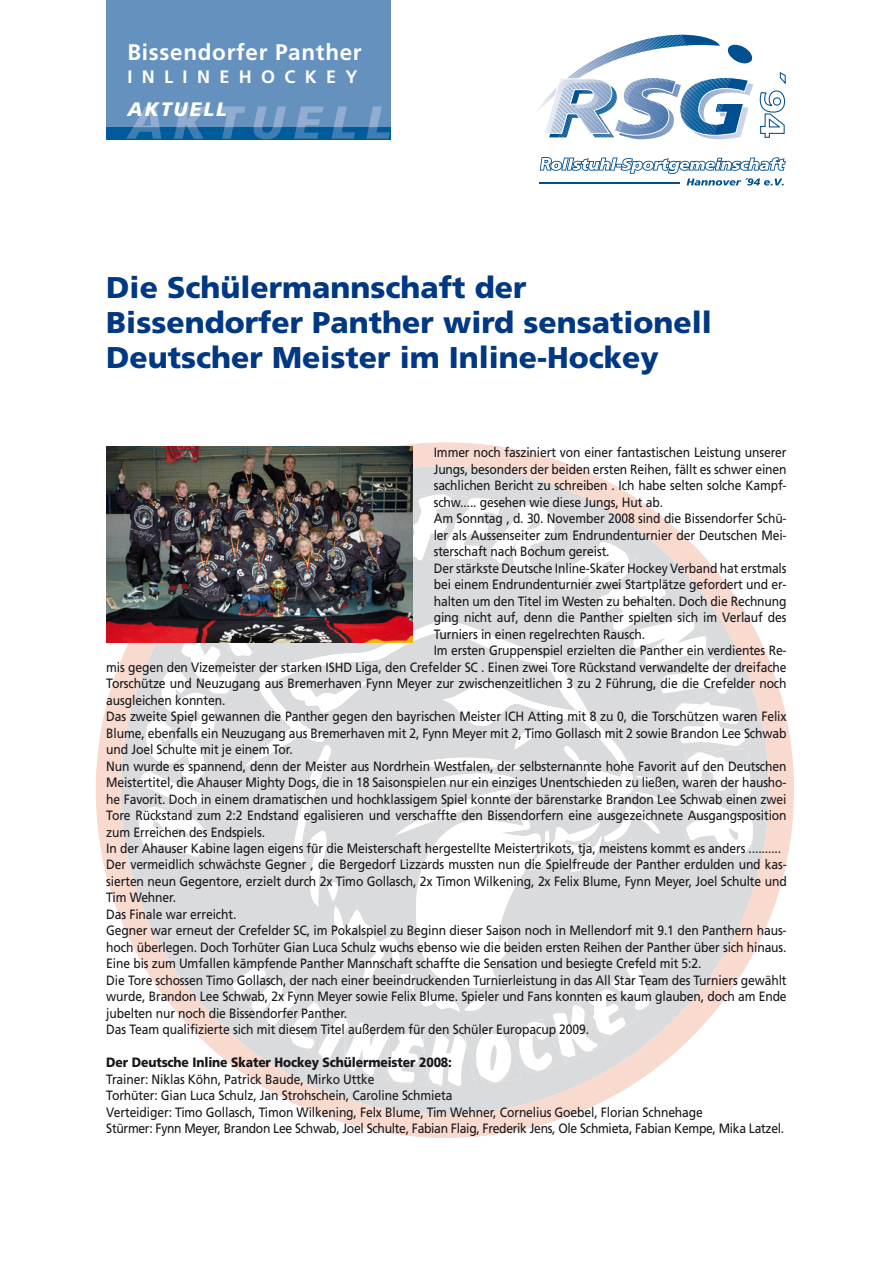
<style>
.page{position:relative;width:893px;height:1263px;background:#fff}
.page>*{position:absolute;margin:0;border:0;box-sizing:border-box;transform-origin:0 0}
.t1{font:900 30px/35.1px "Frutiger";color:#003883}
.t2{font:700 22.5px "Frutiger";letter-spacing:.03em;color:#fff}
.t3{font:italic 900 19.5px "Frutiger";letter-spacing:.1em;color:#fff}
.t4{font:700 18px "Frutiger";letter-spacing:.52em;color:#fff}
.t5{font:13.5px/16.5px "Frutiger";letter-spacing:-.01em;color:#1a171c;scale:.9 1}
.t6{font:900 13.5px "Frutiger";letter-spacing:-.01em;color:#1a171c;scale:.9 1}
</style>
<div class="page">
<svg style="left:96px;top:442px;width:698px;height:696px"></svg>
<div style="left:106px;top:0;width:285px;height:128px;background:#6591bf"></div>
<svg style="left:759px;top:72px;width:27px;height:66px"></svg>
<svg style="left:538px;top:35px;width:215px;height:104px"></svg>
<svg style="left:539px;top:157px;width:247px;height:29px"></svg>
<div style="left:106px;top:128px;width:285px;height:12px;background:#005b9a"></div>
<svg style="left:126px;top:106px;width:264px;height:33px"></svg>
<img style="left:106px;top:446px;width:306px;height:196px">
<svg style="left:137px;top:494px;width:619px;height:592px"></svg>
<h2 class="t2" style="left:128px;top:39px;width:236px">Bissendorfer Panther</h2>
<h3 class="t4" style="left:128px;top:66px;width:231px">INLINEHOCKEY</h3>
<h3 class="t3" style="left:128px;top:97px;width:101px">AKTUELL</h3>
<h1 class="t1" style="left:106px;top:269px;width:607px">Die Schülermannschaft der<br>Bissendorfer Panther wird sensationell<br>Deutscher Meister im Inline-Hockey</h1>
<p class="t5" style="left:434px;top:444px;width:394px">Immer noch fasziniert von einer fantastischen Leistung unserer</p>
<p class="t5" style="left:434px;top:460px;width:394px">Jungs, besonders der beiden ersten Reihen, fällt es schwer einen</p>
<p class="t5" style="left:434px;top:477px;width:394px">sachlichen Bericht zu schreiben . Ich habe selten solche Kampf-</p>
<p class="t5" style="left:434px;top:493px;width:256px">schw..... gesehen wie diese Jungs, Hut ab.</p>
<p class="t5" style="left:434px;top:510px;width:394px">Am Sonntag , d. 30. November 2008 sind die Bissendorfer Schü-</p>
<p class="t5" style="left:434px;top:526px;width:394px">ler als Aussenseiter zum Endrundenturnier der Deutschen Mei-</p>
<p class="t5" style="left:434px;top:543px;width:197px">sterschaft nach Bochum gereist.</p>
<p class="t5" style="left:434px;top:559px;width:394px">Der stärkste Deutsche Inline-Skater Hockey Verband hat erstmals</p>
<p class="t5" style="left:434px;top:576px;width:394px">bei einem Endrundenturnier zwei Startplätze gefordert und er-</p>
<p class="t5" style="left:434px;top:592px;width:394px">halten um den Titel im Westen zu behalten. Doch die Rechnung</p>
<p class="t5" style="left:434px;top:609px;width:394px">ging nicht auf, denn die Panther spielten sich im Verlauf des</p>
<p class="t5" style="left:434px;top:625px;width:236px">Turniers in einen regelrechten Rausch.</p>
<p class="t5" style="left:434px;top:642px;width:394px">Im ersten Gruppenspiel erzielten die Panther ein verdientes Re-</p>
<p class="t5" style="left:106px;top:658px;width:757px">mis gegen den Vizemeister der starken ISHD Liga, den Crefelder SC . Einen zwei Tore Rückstand verwandelte der dreifache</p>
<p class="t5" style="left:106px;top:675px;width:757px">Torschütze und Neuzugang aus Bremerhaven Fynn Meyer zur zwischenzeitlichen 3 zu 2 Führung, die die Crefelder noch</p>
<p class="t5" style="left:106px;top:691px;width:134px">ausgleichen konnten.</p>
<p class="t5" style="left:106px;top:708px;width:757px">Das zweite Spiel gewannen die Panther gegen den bayrischen Meister ICH Atting mit 8 zu 0, die Torschützen waren Felix</p>
<p class="t5" style="left:106px;top:724px;width:757px">Blume, ebenfalls ein Neuzugang aus Bremerhaven mit 2, Fynn Meyer mit 2, Timo Gollasch mit 2 sowie Brandon Lee Schwab</p>
<p class="t5" style="left:106px;top:741px;width:209px">und Joel Schulte mit je einem Tor.</p>
<p class="t5" style="left:106px;top:757px;width:757px">Nun wurde es spannend, denn der Meister aus Nordrhein Westfalen, der selbsternannte hohe Favorit auf den Deutschen</p>
<p class="t5" style="left:106px;top:774px;width:757px">Meistertitel, die Ahauser Mighty Dogs, die in 18 Saisonspielen nur ein einziges Unentschieden zu ließen, waren der hausho-</p>
<p class="t5" style="left:106px;top:790px;width:757px">he Favorit. Doch in einem dramatischen und hochklassigem Spiel konnte der bärenstarke Brandon Lee Schwab einen zwei</p>
<p class="t5" style="left:106px;top:807px;width:757px">Tore Rückstand zum 2:2 Endstand egalisieren und verschaffte den Bissendorfern eine ausgezeichnete Ausgangsposition</p>
<p class="t5" style="left:106px;top:823px;width:178px">zum Erreichen des Endspiels.</p>
<p class="t5" style="left:106px;top:840px;width:751px">In der Ahauser Kabine lagen eigens für die Meisterschaft hergestellte Meistertrikots, tja, meistens kommt es anders ..........</p>
<p class="t5" style="left:106px;top:856px;width:757px">Der vermeidlich schwächste Gegner , die Bergedorf Lizzards mussten nun die Spielfreude der Panther erdulden und kas-</p>
<p class="t5" style="left:106px;top:873px;width:757px">sierten neun Gegentore, erzielt durch 2x Timo Gollasch, 2x Timon Wilkening, 2x Felix Blume, Fynn Meyer, Joel Schulte und</p>
<p class="t5" style="left:106px;top:889px;width:79px">Tim Wehner.</p>
<p class="t5" style="left:106px;top:906px;width:146px">Das Finale war erreicht.</p>
<p class="t5" style="left:106px;top:922px;width:757px">Gegner war erneut der Crefelder SC, im Pokalspiel zu Beginn dieser Saison noch in Mellendorf mit 9.1 den Panthern haus-</p>
<p class="t5" style="left:106px;top:939px;width:757px">hoch überlegen. Doch Torhüter Gian Luca Schulz wuchs ebenso wie die beiden ersten Reihen der Panther über sich hinaus.</p>
<p class="t5" style="left:106px;top:955px;width:663px">Eine bis zum Umfallen kämpfende Panther Mannschaft schaffte die Sensation und besiegte Crefeld mit 5:2.</p>
<p class="t5" style="left:106px;top:972px;width:757px">Die Tore schossen Timo Gollasch, der nach einer beeindruckenden Turnierleistung in das All Star Team des Turniers gewählt</p>
<p class="t5" style="left:106px;top:988px;width:757px">wurde, Brandon Lee Schwab, 2x Fynn Meyer sowie Felix Blume. Spieler und Fans konnten es kaum glauben, doch am Ende</p>
<p class="t5" style="left:106px;top:1005px;width:269px">jubelten nur noch die Bissendorfer Panther.</p>
<p class="t5" style="left:106px;top:1021px;width:538px">Das Team qualifizierte sich mit diesem Titel außerdem für den Schüler Europacup 2009.</p>
<p class="t6" style="left:106px;top:1054px;width:386px">Der Deutsche Inline Skater Hockey Schülermeister 2008:</p>
<p class="t5" style="left:106px;top:1071px;width:755px">Trainer: Niklas Köhn, Patrick Baude, Mirko Uttke<br>Torhüter: Gian Luca Schulz, Jan Strohschein, Caroline Schmieta<br>Verteidiger: Timo Gollasch, Timon Wilkening, Felx Blume, Tim Wehner, Cornelius Goebel, Florian Schnehage<br>Stürmer: Fynn Meyer, Brandon Lee Schwab, Joel Schulte, Fabian Flaig, Frederik Jens, Ole Schmieta, Fabian Kempe, Mika Latzel.</p>
</div>
